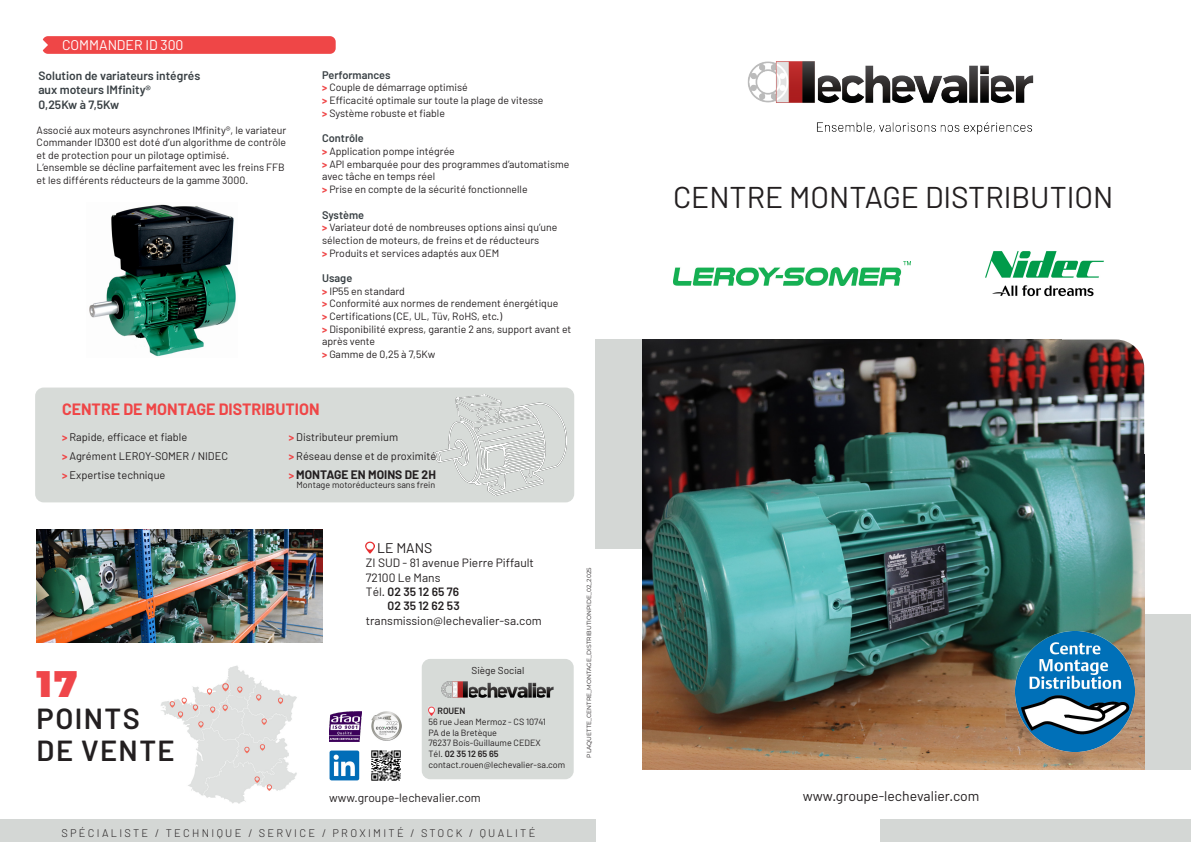
<style>
.page{position:relative;width:1191px;height:842px;background:#fff}
.page>*{position:absolute;margin:0;border:0;box-sizing:border-box;transform-origin:0 0}
.t1{font:900 37px "Montserrat";color:#ef464a}
.t2{font:30px "Barlow";color:#231f20}
.t3{font:600 29px "Barlow";letter-spacing:.05em;color:#231f20}
.t4{font:700 16px "Barlow";color:#ef4647}
.t5{font:14px "Barlow";color:#231f20}
.t6{font:14px "Barlow";color:#fff}
.t7{font:12px "Barlow";color:#231f20}
.t8{font:600 12px "Barlow";color:#394044}
.t9{font:600 12px "Barlow";color:#231f20}
.t10{font:700 12px "Barlow";color:#231f20}
.t11{font:11px "Barlow";color:#231f20}
.t12{font:300 11px "Barlow";letter-spacing:.21em;color:#231f20}
.t13{font:600 11px "Barlow";color:#394044}
.t14{font:10.5px/12.6px "Barlow";color:#231f20}
.t15{font:10px "Barlow";color:#231f20}
.t16{font:9px "Barlow";color:#231f20}
.t17{font:600 9px "Barlow";color:#231f20}
.t18{font:6px "Montserrat";color:#231f20}
.s1{font-weight:700;color:#ef4647}
.s2{font-size:11px;color:#ef4647}
.s3{font-weight:400}
</style>
<div class="page">
<img style="left:747px;top:61px;width:287px;height:74px">
<img style="left:1062px;top:339px;width:82px;height:115px">
<img style="left:673px;top:261px;width:237px;height:24px">
<img style="left:985px;top:251px;width:119px;height:46px">
<img style="left:642px;top:339px;width:420px;height:115px">
<div style="left:880px;top:820px;width:311px;height:22px;background:#d4d7d5"></div>
<div style="left:595px;top:339px;width:47px;height:210px;background:#d4d7d5"></div>
<div style="left:1144px;top:614px;width:47px;height:156px;background:#d4d7d5"></div>
<img style="left:642px;top:454px;width:502px;height:316px">
<img style="left:1015px;top:632px;width:119px;height:119px">
<div style="left:0;top:820px;width:595px;height:22px;background:#d4d7d5"></div>
<img style="left:37px;top:529px;width:285px;height:114px">
<img style="left:329px;top:712px;width:32px;height:29px">
<img style="left:371px;top:750px;width:30px;height:31px">
<img style="left:371px;top:711px;width:30px;height:30px">
<img style="left:329px;top:751px;width:30px;height:29px">
<img style="left:161px;top:665px;width:136px;height:139px">
<div style="left:42px;top:36px;width:294px;height:18px;background:#ef4647;border-radius:6px"></div>
<svg style="left:42px;top:39px;width:6px;height:12px"></svg>
<img style="left:89px;top:204px;width:147px;height:153px">
<div style="left:35px;top:388px;width:539px;height:114px;background:#d7dbd8;border-radius:9px"></div>
<div style="left:422px;top:659px;width:152px;height:120px;background:#d7dbd8;border-radius:9px"></div>
<svg style="left:428px;top:706px;width:6px;height:9px"></svg>
<img style="left:431px;top:681px;width:123px;height:28px">
<svg style="left:366px;top:541px;width:9px;height:13px"></svg>
<img style="left:435px;top:394px;width:131px;height:102px">
<p class="t6" style="left:62px;top:36px;width:123px">COMMANDER ID 300</p>
<p class="t8" style="left:38px;top:68px;width:163px">Solution de variateurs intégrés</p>
<p class="t8" style="left:38px;top:82px;width:114px">aux moteurs IMfinity®</p>
<p class="t8" style="left:38px;top:97px;width:82px">0,25Kw à 7,5Kw</p>
<p class="t14" style="left:37px;top:123px;width:251px;text-align:justify">Associé aux moteurs asynchrones IMfinity®, le variateur Commander ID300 est doté d’un algorithme de contrôle et de protection pour un pilotage optimisé.</p>
<p class="t14" style="left:37px;top:161px;width:250px">L’ensemble se décline parfaitement avec les freins FFB et les différents réducteurs de la gamme 3000.</p>
<p class="t13" style="left:322px;top:68px;width:70px">Performances</p>
<p class="t14" style="left:322px;top:81px;width:147px"><span class="s1">&gt;</span> Couple de démarrage optimisé</p>
<p class="t14" style="left:322px;top:94px;width:223px"><span class="s1">&gt;</span> Efficacité optimale sur toute la plage de vitesse</p>
<p class="t14" style="left:322px;top:107px;width:124px"><span class="s1">&gt;</span> Système robuste et fiable</p>
<p class="t13" style="left:322px;top:132px;width:43px">Contrôle</p>
<p class="t14" style="left:322px;top:145px;width:134px"><span class="s1">&gt;</span> Application pompe intégrée</p>
<p class="t14" style="left:322px;top:157px;width:249px"><span class="s1">&gt;</span> API embarquée pour des programmes d’automatisme avec tâche en temps réel</p>
<p class="t14" style="left:322px;top:183px;width:207px"><span class="s1">&gt;</span> Prise en compte de la sécurité fonctionnelle</p>
<p class="t13" style="left:322px;top:208px;width:44px">Système</p>
<p class="t14" style="left:322px;top:221px;width:237px"><span class="s1">&gt;</span> Variateur doté de nombreuses options ainsi qu’une</p>
<p class="t14" style="left:322px;top:234px;width:219px">sélection de moteurs, de freins et de réducteurs</p>
<p class="t14" style="left:322px;top:247px;width:178px"><span class="s1">&gt;</span> Produits et services adaptés aux OEM</p>
<p class="t13" style="left:322px;top:271px;width:32px">Usage</p>
<p class="t14" style="left:322px;top:285px;width:84px"><span class="s1">&gt;</span> IP55 en standard</p>
<p class="t14" style="left:322px;top:297px;width:238px"><span class="s1">&gt;</span> Conformité aux normes de rendement énergétique</p>
<p class="t14" style="left:322px;top:310px;width:181px"><span class="s1">&gt;</span> Certifications (CE, UL, Tüv, RoHS, etc.)</p>
<p class="t14" style="left:322px;top:322px;width:251px"><span class="s1">&gt;</span> Disponibilité express, garantie 2 ans, support avant et après vente</p>
<p class="t14" style="left:322px;top:348px;width:115px"><span class="s1">&gt;</span> Gamme de 0,25 à 7,5Kw</p>
<p class="t4" style="left:62px;top:399px;width:259px">CENTRE DE MONTAGE DISTRIBUTION</p>
<p class="t11" style="left:62px;top:430px;width:127px"><span class="s1">&gt;</span> Rapide, efficace et fiable</p>
<p class="t11" style="left:62px;top:449px;width:167px"><span class="s1">&gt;</span> Agrément LEROY-SOMER / NIDEC</p>
<p class="t11" style="left:62px;top:468px;width:105px"><span class="s1">&gt;</span> Expertise technique</p>
<p class="t16" style="left:296px;top:479px;width:140px">Montage motoréducteurs sans frein</p>
<p class="t11" style="left:289px;top:430px;width:111px"><span class="s1">&gt;</span> Distributeur premium</p>
<p class="t11" style="left:289px;top:449px;width:149px"><span class="s1">&gt;</span> Réseau dense et de proximité</p>
<p class="t10" style="left:289px;top:467px;width:149px"><span class="s2">&gt;</span> MONTAGE EN MOINS DE 2H</p>
<p class="t1" style="left:37px;top:656px;width:43px">17</p>
<p class="t3" style="left:37px;top:701px;width:105px">POINTS</p>
<p class="t3" style="left:37px;top:733px;width:140px">DE VENTE</p>
<p class="t5" style="left:377px;top:539px;width:57px">LE MANS</p>
<p class="t7" style="left:366px;top:555px;width:169px">ZI SUD - 81 avenue Pierre Piffault</p>
<p class="t7" style="left:366px;top:570px;width:76px">72100 Le Mans</p>
<p class="t9" style="left:366px;top:584px;width:95px"><span class="s3">Tél.</span> 02 35 12 65 76</p>
<p class="t9" style="left:387px;top:599px;width:74px">02 35 12 62 53</p>
<p class="t7" style="left:366px;top:613px;width:177px">transmission@lechevalier-sa.com</p>
<p class="t15" style="left:471px;top:664px;width:54px">Siège Social</p>
<p class="t17" style="left:437px;top:705px;width:30px">ROUEN</p>
<p class="t16" style="left:428px;top:716px;width:119px">56 rue Jean Mermoz - CS 10741</p>
<p class="t16" style="left:428px;top:727px;width:70px">PA de la Bretèque</p>
<p class="t16" style="left:428px;top:737px;width:114px">76237 Bois-Guillaume CEDEX</p>
<p class="t17" style="left:428px;top:748px;width:72px"><span class="s3">Tél.</span> 02 35 12 65 65</p>
<p class="t16" style="left:428px;top:759px;width:138px">contact.rouen@lechevalier-sa.com</p>
<p class="t7" style="left:329px;top:791px;width:153px">www.groupe-lechevalier.com</p>
<p class="t12" style="left:61px;top:826px;width:475px">SPÉCIALISTE / TECHNIQUE / SERVICE / PROXIMITÉ / STOCK / QUALITÉ</p>
<p class="t18" style="left:585px;top:758px;width:192px;rotate:-90deg">PLAQUETTE_CENTRE_MONTAGE_DISTRIBUTIONPIDE_02_2025</p>
<p class="t2" style="left:673px;top:178px;width:442px">CENTRE MONTAGE DISTRIBUTION</p>
<p class="t5" style="left:802px;top:787px;width:178px">www.groupe-lechevalier.com</p>
</div>
